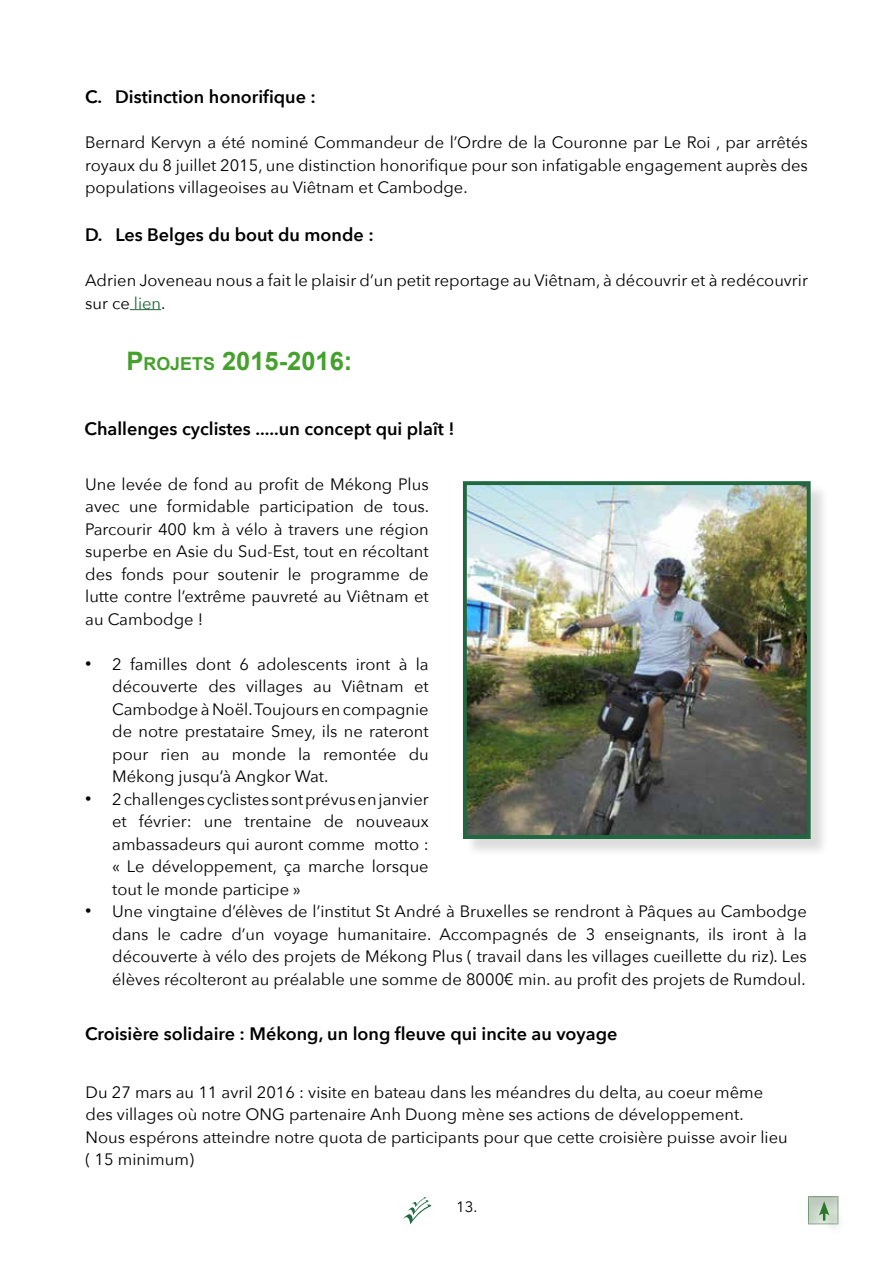
<style>
.page{position:relative;width:893px;height:1263px;background:#fff}
.page>*{position:absolute;margin:0;border:0;box-sizing:border-box;transform-origin:0 0}
.t1{font:700 25.5px "Arial";color:#44a12b}
.t2{font:600 18px "Avenir Next";color:#000}
.t3{font:16.5px/22.5px "Avenir Next";color:#000;text-align:justify}
.t4{font:15px "Avenir Next";color:#000}
.s1{color:#206840}
.s2{font-size:17.85px}
.s3{font-family:"Arial";font-size:18px}
</style>
<div class="page">
<svg style="left:403px;top:1197px;width:28px;height:27px"></svg>
<div style="left:800px;top:1187px;width:47px;height:46px;background:#000;opacity:.14"></div>
<div style="left:822px;top:1205px;width:25px;height:34px;background:#000;opacity:.14"></div>
<svg style="left:819px;top:1201px;width:10px;height:19px"></svg>
<div style="left:465px;top:483px;width:364px;height:375px;background:#000;opacity:.14"></div>
<img style="left:468px;top:486px;width:338px;height:348px">
<div style="left:463px;top:481px;width:348px;height:358px;border:4px solid #206840"></div>
<hr style="left:130px;top:309px;width:31px;height:1px;background:#206840">
<p class="t2" style="left:85px;top:81px;width:232px">C. Distinction honorifique :</p>
<p class="t3" style="left:85px;top:130px;width:724px">Bernard Kervyn a été nominé Commandeur de l’Ordre de la Couronne par Le Roi , par arrêtés royaux du 8 juillet 2015, une distinction honorifique pour son infatigable engagement auprès des populations villageoises au Viêtnam et Cambodge.</p>
<p class="t2" style="left:85px;top:219px;width:290px">D. Les Belges du bout du monde :</p>
<p class="t3" style="left:85px;top:268px;width:724px">Adrien Joveneau nous a fait le plaisir d’un petit reportage au Viêtnam, à découvrir et à redécouvrir sur ce <span class="s1">lien</span>.</p>
<h1 class="t1" style="left:126px;top:344px;width:227px">P <span class="s2">ROJETS</span> 2015-2016:</h1>
<p class="t2" style="left:84px;top:413px;width:372px">Challenges cyclistes .....un concept qui plaît !</p>
<p class="t3" style="left:85px;top:472px;width:345px">Une levée de fond au profit de Mékong Plus avec une formidable participation de tous.<br>Parcourir 400 km à vélo à travers une région superbe en Asie du Sud-Est, tout en récoltant des fonds pour soutenir le programme de lutte contre l’extrême pauvreté au Viêtnam et au Cambodge !</p>
<p class="t3" style="left:112px;top:652px;width:318px;text-indent:-27px"><span class="s3">•</span> 2 familles dont 6 adolescents iront à la découverte des villages au Viêtnam et Cambodge à Noël. Toujours en compagnie de notre prestataire Smey, ils ne rateront pour rien au monde la remontée du Mékong jusqu’à Angkor Wat.</p>
<p class="t3" style="left:112px;top:787px;width:318px;text-indent:-27px"><span class="s3">•</span> 2 challenges cyclistes sont prévus en janvier et février: une trentaine de nouveaux ambassadeurs qui auront comme motto : « Le développement, ça marche lorsque tout le monde participe »</p>
<p class="t3" style="left:112px;top:900px;width:696px;text-indent:-27px"><span class="s3">•</span> Une vingtaine d’élèves de l’institut St André à Bruxelles se rendront à Pâques au Cambodge dans le cadre d’un voyage humanitaire. Accompagnés de 3 enseignants, ils iront à la découverte à vélo des projets de Mékong Plus ( travail dans les villages cueillette du riz). Les élèves récolteront au préalable une somme de 8000€ min. au profit des projets de Rumdoul.</p>
<p class="t2" style="left:85px;top:1018px;width:534px">Croisière solidaire : Mékong, un long fleuve qui incite au voyage</p>
<p class="t3" style="left:86px;top:1080px;width:704px;text-align:left">Du 27 mars au 11 avril 2016 : visite en bateau dans les méandres du delta, au coeur même des villages où notre ONG partenaire Anh Duong mène ses actions de développement.<br>Nous espérons atteindre notre quota de participants pour que cette croisière puisse avoir lieu ( 15 minimum)</p>
<p class="t4" style="left:456px;top:1194px;width:23px">13.</p>
</div>
